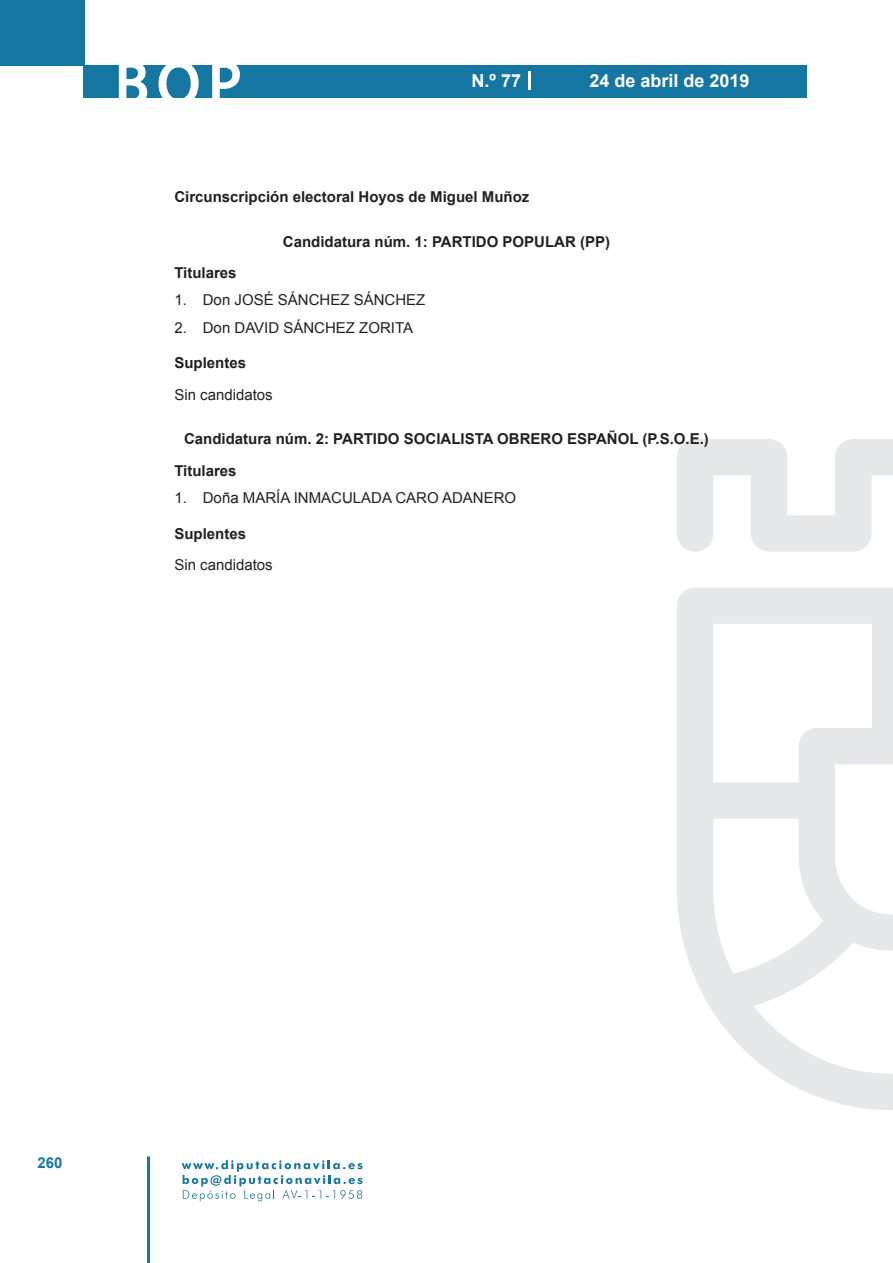
<style>
.page{position:relative;width:893px;height:1263px;background:#fff}
.page>*{position:absolute;margin:0;border:0;box-sizing:border-box;transform-origin:0 0}
.t1{font:500 61.5px "Avant Garde";color:#fff}
.t2{font:700 18px "Arial";color:#fff}
.t3{font:700 15px/31.5px "Arial";color:#231f20}
.t4{font:15px "Arial";color:#231f20}
.t5{font:700 15px "Arial";color:#1876a3}
</style>
<div class="page">
<div style="left:0;top:0;width:85px;height:65px;background:#1676a2"></div>
<div style="left:84px;top:65px;width:723px;height:33px;background:#1676a2"></div>
<svg style="left:118px;top:65px;width:30px;height:33px"></svg>
<svg style="left:158px;top:65px;width:41px;height:33px"></svg>
<svg style="left:212px;top:65px;width:28px;height:33px"></svg>
<svg style="left:182px;top:1160px;width:181px;height:41px"></svg>
<hr style="left:147px;top:1156px;width:3px;height:107px;background:#1876a3">
<svg style="left:529px;top:71px;width:2px;height:19px"></svg>
<svg style="left:677px;top:439px;width:216px;height:671px"></svg>
<h1 class="t1" style="left:115px;top:46px;width:128px">BOP</h1>
<p class="t2" style="left:472px;top:69px;width:51px">N.º 77</p>
<p class="t2" style="left:589px;top:69px;width:162px">24 de abril de 2019</p>
<p class="t3" style="left:174px;top:182px;width:357px">Circunscripción electoral Hoyos de Miguel Muñoz</p>
<p class="t3" style="left:283px;top:226px;width:329px">Candidatura núm. 1: PARTIDO POPULAR (PP)</p>
<p class="t3" style="left:174px;top:257px;width:64px">Titulares</p>
<p class="t4" style="left:174px;top:290px;width:253px">1. Don JOSÉ SÁNCHEZ SÁNCHEZ</p>
<p class="t4" style="left:174px;top:317px;width:240px">2. Don DAVID SÁNCHEZ ZORITA</p>
<p class="t3" style="left:174px;top:348px;width:73px">Suplentes</p>
<p class="t4" style="left:174px;top:385px;width:100px">Sin candidatos</p>
<p class="t3" style="left:174px;top:423px;width:536px;text-indent:10px">Candidatura núm. 2: PARTIDO SOCIALISTA OBRERO ESPAÑOL (P.S.O.E.)<br>Titulares</p>
<p class="t4" style="left:174px;top:488px;width:343px">1. Doña MARÍA INMACULADA CARO ADANERO</p>
<p class="t3" style="left:174px;top:518px;width:73px">Suplentes</p>
<p class="t4" style="left:174px;top:555px;width:100px">Sin candidatos</p>
<p class="t5" style="left:37px;top:1153px;width:27px">260</p>
</div>
